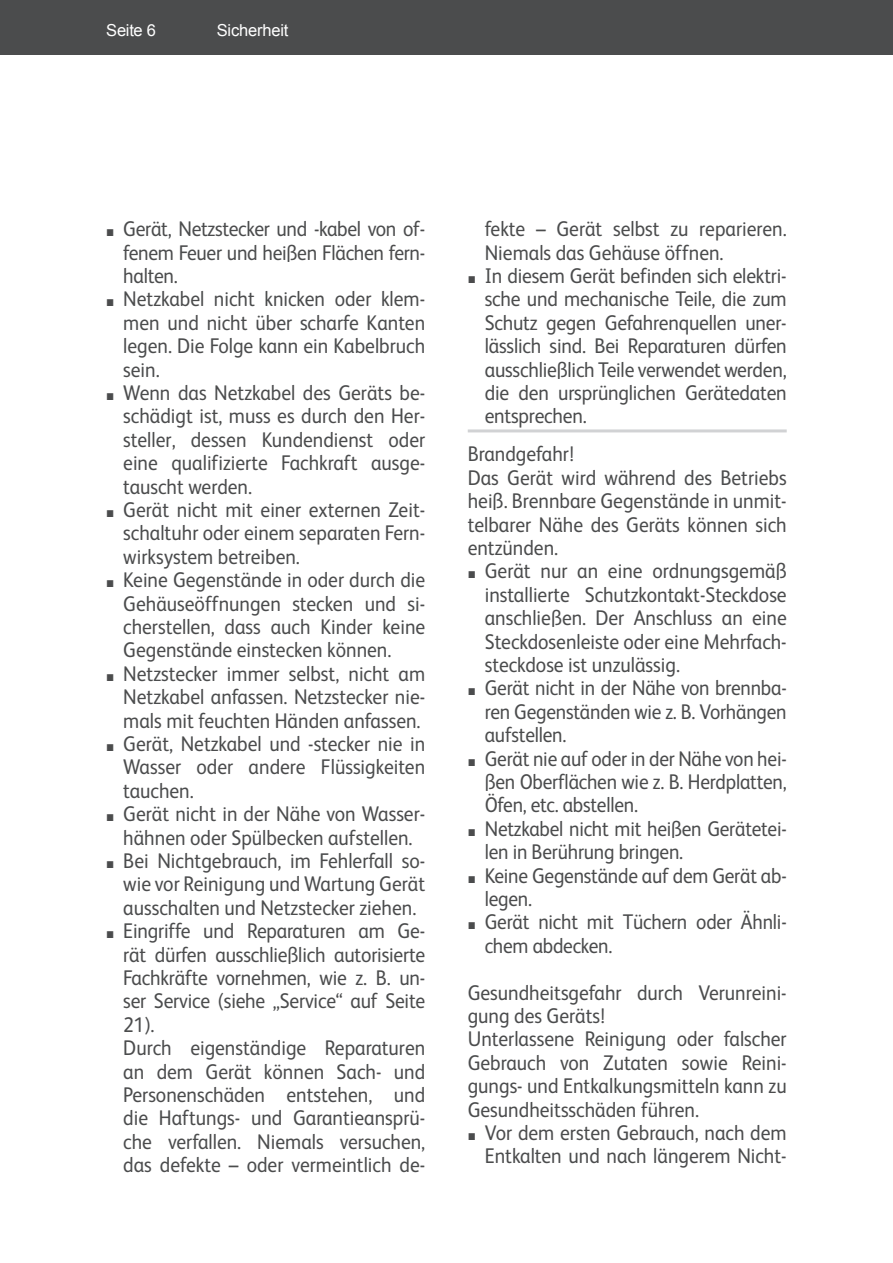
<style>
.page{position:relative;width:893px;height:1263px;background:#fff}
.page>*{position:absolute;margin:0;border:0;box-sizing:border-box;transform-origin:0 0}
.t1{font:21.3px/23.4px "FS Albert";color:#4b4c4d;text-align:justify;scale:.92 1}
.t2{font:21.3px/23.4px "FS Albert";color:#4b4c4d;scale:.91 1}
.t3{font:16.5px "Arial";letter-spacing:-.015em;color:#fff}
.s1{font-family:"Arial";font-size:14.7px}
</style>
<div class="page">
<div style="left:0;top:0;width:893px;height:54px;background:#4b4c4d"></div>
<hr style="left:468px;top:429px;width:319px;height:3px;background:#d1d2d4">
<p class="t3" style="left:106px;top:22px;width:51px">Seite 6</p>
<p class="t3" style="left:217px;top:22px;width:73px">Sicherheit</p>
<p class="t1" style="left:123px;top:219px;width:330px;text-indent:-17px"><span class="s1">■</span> Gerät, Netzstecker und -kabel von of&shy;fenem Feuer und heißen Flächen fern&shy;halten.</p>
<p class="t1" style="left:123px;top:289px;width:330px;text-indent:-17px"><span class="s1">■</span> Netzkabel nicht knicken oder klem&shy;men und nicht über scharfe Kanten legen. Die Folge kann ein Kabelbruch sein.</p>
<p class="t1" style="left:123px;top:383px;width:330px;text-indent:-17px"><span class="s1">■</span> Wenn das Netzkabel des Geräts be&shy;schädigt ist, muss es durch den Her&shy;steller, dessen Kundendienst oder eine qualifizierte Fachkraft ausge&shy;tauscht werden.</p>
<p class="t1" style="left:123px;top:500px;width:330px;text-indent:-17px"><span class="s1">■</span> Gerät nicht mit einer externen Zeit&shy;schaltuhr oder einem separaten Fern&shy;wirksystem betreiben.</p>
<p class="t1" style="left:123px;top:570px;width:330px;text-indent:-17px"><span class="s1">■</span> Keine Gegenstände in oder durch die Gehäuseöffnungen stecken und si&shy;cherstellen, dass auch Kinder keine Gegenstände einstecken können.</p>
<p class="t1" style="left:123px;top:664px;width:330px;text-indent:-17px"><span class="s1">■</span> Netzstecker immer selbst, nicht am Netzkabel anfassen. Netzstecker nie&shy;mals mit feuchten Händen anfassen.</p>
<p class="t1" style="left:123px;top:734px;width:330px;text-indent:-17px"><span class="s1">■</span> Gerät, Netzkabel und -stecker nie in Wasser oder andere Flüssigkeiten tauchen.</p>
<p class="t1" style="left:106px;top:804px;width:348px;text-align:center"><span class="s1">■</span> Gerät nicht in der Nähe von Wasser&shy;hähnen oder Spülbecken aufstellen.</p>
<p class="t1" style="left:123px;top:851px;width:330px;text-indent:-17px"><span class="s1">■</span> Bei Nichtgebrauch, im Fehlerfall so&shy;wie vor Reinigung und Wartung Gerät ausschalten und Netzstecker ziehen.</p>
<p class="t1" style="left:123px;top:921px;width:330px;text-align:left;text-indent:-17px"><span class="s1">■</span> Eingriffe und Reparaturen am Ge&shy;rät dürfen ausschließlich autorisierte<br>Fachkräfte vornehmen, wie z. B. un&shy;ser Service (siehe „Service“ auf Seite<br>21).<br>Durch eigenständige Reparaturen an dem Gerät können Sach- und<br>Personen schäden entstehen, und die Haftungs- und Garantieansprü&shy;che verfallen. Niemals versuchen, das defekte – oder vermeintlich de-</p>
<p class="t1" style="left:485px;top:219px;width:330px">fekte – Gerät selbst zu reparieren.<br>Niemals das Gehäuse öffnen.</p>
<p class="t1" style="left:485px;top:266px;width:330px;text-indent:-17px"><span class="s1">■</span> In diesem Gerät befinden sich elektri&shy;sche und mechanische Teile, die zum Schutz gegen Gefahrenquellen uner&shy;lässlich sind. Bei Reparaturen dürfen ausschließlich Teile verwendet werden, die den ursprüng lichen Gerätedaten entsprechen.</p>
<p class="t1" style="left:468px;top:444px;width:348px;text-align:left">Brandgefahr!<br>Das Gerät wird während des Betriebs heiß. Brennbare Gegenstände in unmit&shy;telbarer Nähe des Geräts können sich entzünden.</p>
<p class="t1" style="left:485px;top:561px;width:330px;text-indent:-17px"><span class="s1">■</span> Gerät nur an eine ordnungsgemäß installierte Schutzkontakt-Steckdose anschließen. Der Anschluss an eine Steckdosenleiste oder eine Mehrfach&shy;steckdose ist unzulässig.</p>
<p class="t2" style="left:485px;top:678px;width:333px;text-align:justify;text-indent:-17px"><span class="s1">■</span> Gerät nicht in der Nähe von brennba&shy;ren Gegenständen wie z. B. Vorhängen aufstellen.</p>
<p class="t2" style="left:485px;top:748px;width:333px;text-align:justify;text-indent:-17px"><span class="s1">■</span> Gerät nie auf oder in der Nähe von hei&shy;ßen Oberflächen wie z. B. Herdplatten, Öfen, etc. abstellen.</p>
<p class="t2" style="left:485px;top:819px;width:333px;text-indent:-17px"><span class="s1">■</span> Netzkabel nicht mit heißen Gerätetei&shy;len in Berührung bringen.</p>
<p class="t2" style="left:485px;top:865px;width:333px;text-indent:-17px"><span class="s1">■</span> Keine Gegenstände auf dem Gerät ab&shy;legen.</p>
<p class="t2" style="left:485px;top:912px;width:333px;text-indent:-17px"><span class="s1">■</span> Gerät nicht mit Tüchern oder Ähnli&shy;chem abdecken.</p>
<p class="t1" style="left:468px;top:982px;width:348px;text-align:left">Gesundheitsgefahr durch Verunreini&shy;gung des Geräts!<br>Unterlassene Reinigung oder falscher<br>Gebrauch von Zutaten sowie Reini&shy;gungs- und Entkalkungsmitteln kann zu<br>Gesundheitsschäden führen.</p>
<p class="t1" style="left:468px;top:1123px;width:348px;text-align:right"><span class="s1">■</span> Vor dem ersten Gebrauch, nach dem<br>Entkalten und nach längerem Nicht-</p>
</div>
